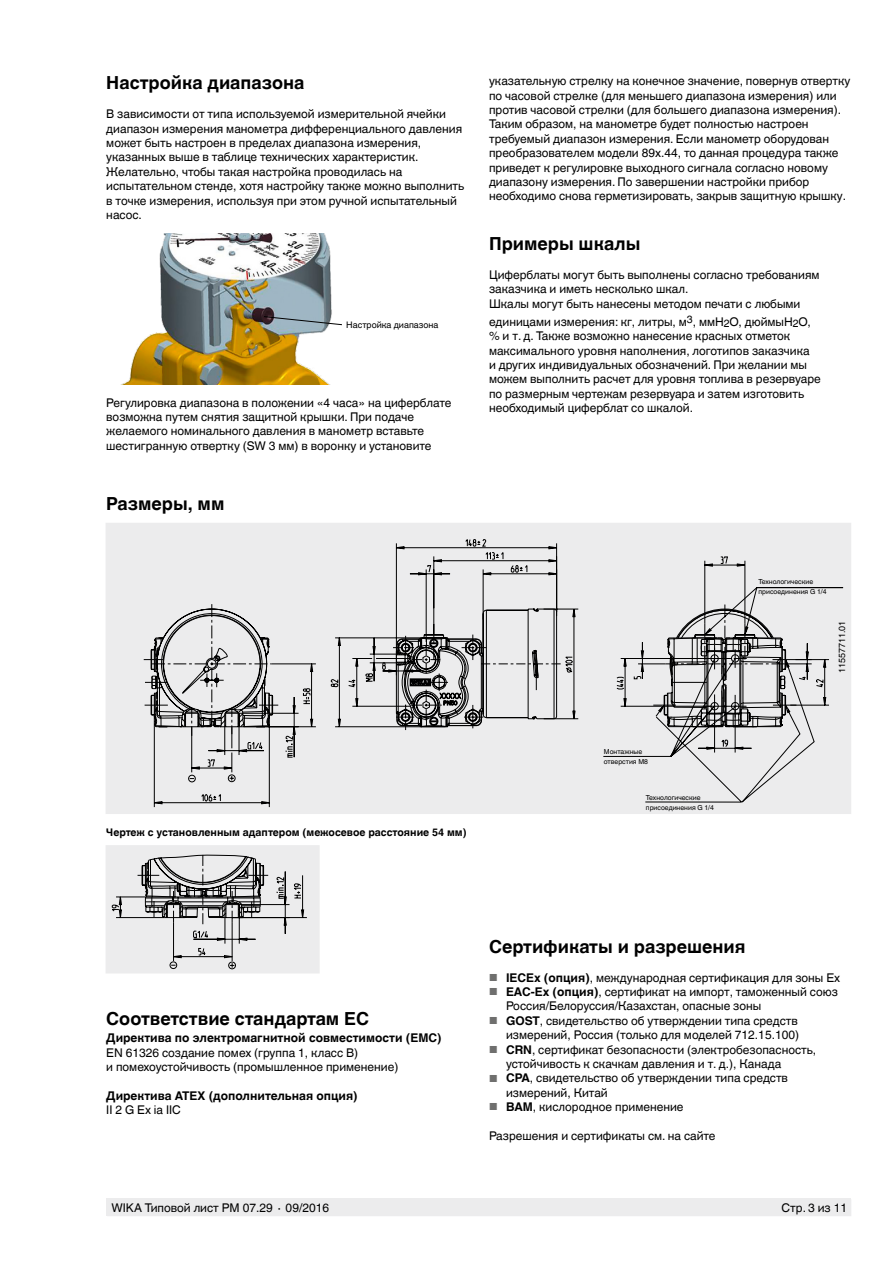
<style>
.page{position:relative;width:893px;height:1263px;background:#fff}
.page>*{position:absolute;margin:0;border:0;box-sizing:border-box;transform-origin:0 0}
.t1{font:700 18px "Helvetica World";color:#000}
.t2{font:12px/14.4px "Helvetica World";color:#000}
.t3{font:700 12px "Helvetica World";color:#000}
.t4{font:700 10.5px "Helvetica World";color:#000}
.t5{font:9px "Helvetica World";color:#000}
.t6{font:6.9px/10.5px "Helvetica World";color:#000}
.s1{font-size:10.2px;color:#6f6f6e}
.s2{font-weight:700}
</style>
<div class="page">
<div style="left:106px;top:1198px;width:744px;height:18px;background:#ececed"></div>
<div style="left:106px;top:523px;width:745px;height:291px;background:#ececed"></div>
<svg style="left:119px;top:539px;width:627px;height:275px"></svg>
<svg style="left:143px;top:604px;width:38px;height:210px"></svg>
<svg style="left:181px;top:587px;width:662px;height:227px"></svg>
<img style="left:122px;top:234px;width:220px;height:150px">
<svg style="left:263px;top:316px;width:79px;height:9px"></svg>
<div style="left:106px;top:845px;width:214px;height:128px;background:#ececed"></div>
<svg style="left:112px;top:845px;width:205px;height:124px"></svg>
<h1 class="t1" style="left:106px;top:73px;width:200px">Настройка диапазона</h1>
<p class="t2" style="left:106px;top:107px;width:359px">В зависимости от типа используемой измерительной ячейки диапазон измерения манометра дифференциального давления может быть настроен в пределах диапазона измерения, указанных выше в таблице технических характеристик.<br>Желательно, чтобы такая настройка проводилась на испытательном стенде, хотя настройку также можно выполнить в точке измерения, используя при этом ручной испытательный насос.</p>
<p class="t5" style="left:346px;top:320px;width:94px">Настройка диапазона</p>
<p class="t2" style="left:106px;top:395px;width:347px">Регулировка диапазона в положении «4 часа» на циферблате возможна путем снятия защитной крышки. При подаче желаемого номинального давления в манометр вставьте шестигранную отвертку (SW 3 мм) в воронку и установите</p>
<h1 class="t1" style="left:106px;top:494px;width:120px">Размеры, мм</h1>
<p class="t2" style="left:489px;top:74px;width:363px">указательную стрелку на конечное значение, повернув отвертку по часовой стрелке (для меньшего диапазона измерения) или против часовой стрелки (для большего диапазона измерения).<br>Таким образом, на манометре будет полностью настроен требуемый диапазон измерения. Если манометр оборудован преобразователем модели 89x.44, то данная процедура также приведет к регулировке выходного сигнала согласно новому диапазону измерения. По завершении настройки прибор необходимо снова герметизировать, закрыв защитную крышку.</p>
<h1 class="t1" style="left:489px;top:233px;width:153px">Примеры шкалы</h1>
<p class="t2" style="left:489px;top:268px;width:332px">Циферблаты могут быть выполнены согласно требованиям заказчика и иметь несколько шкал.<br>Шкалы могут быть нанесены методом печати с любыми</p>
<p class="t2" style="left:489px;top:314px;width:333px">единицами измерения: кг, литры, м<sup>3</sup>, ммH<sub>2</sub>O, дюймыH<sub>2</sub>O, % и т. д. Также возможно нанесение красных отметок максимального уровня наполнения, логотипов заказчика<br>и других индивидуальных обозначений. При желании мы можем выполнить расчет для уровня топлива в резервуаре по размерным чертежам резервуара и затем изготовить необходимый циферблат со шкалой.</p>
<p class="t6" style="left:758px;top:576px;width:70px">Технологические присоединения G 1/4</p>
<p class="t5" style="left:837px;top:673px;width:54px;rotate:-90deg">11557711.01</p>
<p class="t4" style="left:106px;top:826px;width:362px">Чертеж с установленным адаптером (межосевое расстояние 54 мм)</p>
<p class="t6" style="left:604px;top:746px;width:46px">Монтажные отверстия М8</p>
<p class="t6" style="left:646px;top:792px;width:70px">Технологические присоединения G 1/4</p>
<h1 class="t1" style="left:106px;top:1008px;width:264px">Соответствие стандартам ЕС</h1>
<p class="t3" style="left:106px;top:1031px;width:337px">Директива по электромагнитной совместимости (EMC)</p>
<p class="t2" style="left:106px;top:1045px;width:294px">EN 61326 создание помех (группа 1, класс B)<br>и помехоустойчивость (промышленное применение)</p>
<p class="t3" style="left:106px;top:1089px;width:253px">Директива ATEX (дополнительная опция)</p>
<p class="t2" style="left:106px;top:1103px;width:76px">II 2 G Ex ia IIC</p>
<h1 class="t1" style="left:489px;top:936px;width:258px">Сертификаты и разрешения</h1>
<p class="t2" style="left:489px;top:970px;width:353px"><span class="s1">■</span> <span class="s2">IECEx (опция)</span>, международная сертификация для зоны Ex</p>
<p class="t2" style="left:506px;top:984px;width:333px;text-indent:-17px"><span class="s1">■</span> <span class="s2">EAC-Ex (опция)</span>, сертификат на импорт, таможенный союз<br>Россия/Белоруссия/Казахстан, опасные зоны</p>
<p class="t2" style="left:489px;top:1013px;width:311px;text-align:right"><span class="s1">■</span> <span class="s2">GOST</span>, свидетельство об утверждении типа средств измерений, Россия (только для моделей 712.15.100)</p>
<p class="t2" style="left:506px;top:1042px;width:312px;text-indent:-17px"><span class="s1">■</span> <span class="s2">CRN</span>, сертификат безопасности (электробезопасность, устойчивость к скачкам давления и т. д.), Канада</p>
<p class="t2" style="left:506px;top:1071px;width:284px;text-indent:-17px"><span class="s1">■</span> <span class="s2">CPA</span>, свидетельство об утверждении типа средств измерений, Китай</p>
<p class="t2" style="left:489px;top:1100px;width:196px"><span class="s1">■</span> <span class="s2">BAM</span>, кислородное применение</p>
<p class="t2" style="left:489px;top:1128px;width:228px">Разрешения и сертификаты см. на сайте</p>
<p class="t2" style="left:111px;top:1201px;width:219px">WIKA Типовой лист PM 07.29 ∙ 09/2016</p>
<p class="t2" style="left:781px;top:1201px;width:67px">Стр. 3 из 11</p>
</div>
